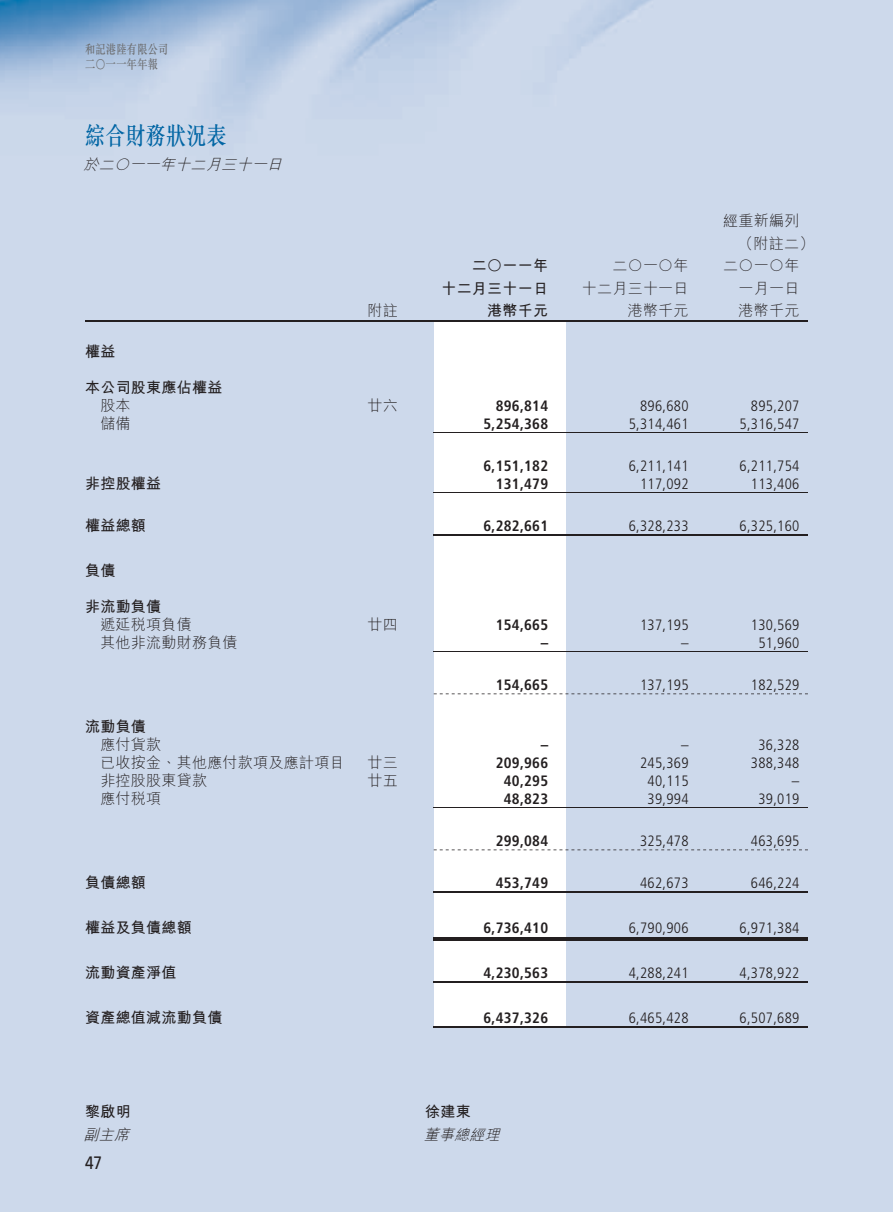
<style>
.page{position:relative;width:893px;height:1212px;background:#cdd9eb}
.page>*{position:absolute;margin:0;border:0;box-sizing:border-box;transform-origin:0 0}
.t1{font:24.75px "M Sung HK Medium B5 pc H";letter-spacing:.025em;color:#0065a4;scale:.8 1}
.t2{font:18px "Frutiger";color:#231f20;scale:.85 1}
.t3{font:300 condensed 15px "Frutiger";letter-spacing:.02em;color:#231f20}
.t4{font:700 condensed 15px "Frutiger";letter-spacing:.02em;color:#231f20}
.t5{font:15px/22.5px "M Hei HK Light B5 pc H";letter-spacing:.02em;color:#231f20}
.t6{font:15px "M Hei HK Bold B5 pc H";letter-spacing:.02em;color:#231f20}
.t7{font:italic 15px "M Hei HK Light B5 pc H";color:#231f20}
.t8{font:12.75px/15px "M Sung HK Medium B5 pc H";letter-spacing:.025em;color:#6d6e70;scale:.8 1}
</style>
<div class="page">
<img style="left:0;top:0;width:650px;height:123px">
<div style="left:434px;top:320px;width:132px;height:708px;background:#fff"></div>
<hr style="left:85px;top:320px;width:723px;height:1px;background:#231f20">
<hr style="left:434px;top:432px;width:374px;height:1px;background:#231f20">
<hr style="left:434px;top:492px;width:374px;height:1px;background:#231f20">
<hr style="left:434px;top:535px;width:374px;height:1px;background:#231f20">
<hr style="left:434px;top:651px;width:374px;height:1px;background:#231f20">
<svg style="left:434px;top:693px;width:374px;height:1px"></svg>
<hr style="left:434px;top:807px;width:374px;height:1px;background:#231f20">
<svg style="left:434px;top:849px;width:374px;height:1px"></svg>
<hr style="left:434px;top:892px;width:374px;height:1px;background:#231f20">
<hr style="left:434px;top:937px;width:374px;height:3px;background:#231f20">
<hr style="left:434px;top:982px;width:374px;height:1px;background:#231f20">
<hr style="left:434px;top:1027px;width:374px;height:1px;background:#231f20">
<p class="t8" style="left:85px;top:43px;width:106px">和記港陸有限公司二○一一年年報</p>
<h1 class="t1" style="left:85px;top:126px;width:179px">綜合財務狀況表</h1>
<p class="t7" style="left:83px;top:158px;width:204px">於二○一一年十二月三十一日</p>
<p class="t5" style="left:738px;top:211px;width:78px;text-indent:-15px">經重新編列（附註二）</p>
<p class="t6" style="left:472px;top:260px;width:78px">二○一一年</p>
<p class="t5" style="left:612px;top:256px;width:78px">二○一○年</p>
<p class="t5" style="left:723px;top:256px;width:78px">二○一○年</p>
<p class="t6" style="left:441px;top:282px;width:108px">十二月三十一日</p>
<p class="t5" style="left:582px;top:279px;width:108px">十二月三十一日</p>
<p class="t5" style="left:739px;top:279px;width:62px">一月一日</p>
<p class="t5" style="left:367px;top:301px;width:32px">附註</p>
<p class="t6" style="left:487px;top:305px;width:62px">港幣千元</p>
<p class="t5" style="left:628px;top:301px;width:62px">港幣千元</p>
<p class="t5" style="left:739px;top:301px;width:62px">港幣千元</p>
<p class="t6" style="left:85px;top:345px;width:32px">權益</p>
<p class="t6" style="left:85px;top:381px;width:139px">本公司股東應佔權益</p>
<p class="t5" style="left:100px;top:396px;width:32px">股本</p>
<p class="t5" style="left:367px;top:396px;width:32px">廿六</p>
<p class="t4" style="left:496px;top:399px;width:54px">896,814</p>
<p class="t3" style="left:640px;top:399px;width:50px">896,680</p>
<p class="t3" style="left:751px;top:399px;width:50px">895,207</p>
<p class="t5" style="left:100px;top:414px;width:32px">儲備</p>
<p class="t4" style="left:483px;top:417px;width:66px">5,254,368</p>
<p class="t3" style="left:629px;top:417px;width:61px">5,314,461</p>
<p class="t3" style="left:739px;top:417px;width:61px">5,316,547</p>
<p class="t4" style="left:483px;top:459px;width:66px">6,151,182</p>
<p class="t3" style="left:629px;top:459px;width:61px">6,211,141</p>
<p class="t3" style="left:739px;top:459px;width:61px">6,211,754</p>
<p class="t6" style="left:85px;top:477px;width:78px">非控股權益</p>
<p class="t4" style="left:496px;top:477px;width:54px">131,479</p>
<p class="t3" style="left:640px;top:477px;width:50px">117,092</p>
<p class="t3" style="left:751px;top:477px;width:50px">113,406</p>
<p class="t6" style="left:85px;top:519px;width:62px">權益總額</p>
<p class="t4" style="left:483px;top:519px;width:66px">6,282,661</p>
<p class="t3" style="left:629px;top:519px;width:61px">6,328,233</p>
<p class="t3" style="left:739px;top:519px;width:61px">6,325,160</p>
<p class="t6" style="left:85px;top:564px;width:32px">負債</p>
<p class="t6" style="left:85px;top:600px;width:78px">非流動負債</p>
<p class="t5" style="left:100px;top:615px;width:93px">遞延稅項負債</p>
<p class="t5" style="left:367px;top:615px;width:32px">廿四</p>
<p class="t4" style="left:496px;top:618px;width:54px">154,665</p>
<p class="t3" style="left:640px;top:618px;width:50px">137,195</p>
<p class="t3" style="left:751px;top:618px;width:50px">130,569</p>
<p class="t5" style="left:100px;top:633px;width:139px">其他非流動財務負債</p>
<p class="t4" style="left:541px;top:636px;width:9px">–</p>
<p class="t3" style="left:681px;top:636px;width:9px">–</p>
<p class="t3" style="left:758px;top:636px;width:43px">51,960</p>
<p class="t4" style="left:496px;top:678px;width:54px">154,665</p>
<p class="t3" style="left:640px;top:678px;width:50px">137,195</p>
<p class="t3" style="left:751px;top:678px;width:50px">182,529</p>
<p class="t6" style="left:85px;top:720px;width:62px">流動負債</p>
<p class="t5" style="left:100px;top:735px;width:62px">應付貨款</p>
<p class="t4" style="left:541px;top:738px;width:9px">–</p>
<p class="t3" style="left:681px;top:738px;width:9px">–</p>
<p class="t3" style="left:758px;top:738px;width:43px">36,328</p>
<p class="t5" style="left:100px;top:753px;width:246px">已收按金、其他應付款項及應計項目</p>
<p class="t5" style="left:367px;top:753px;width:32px">廿三</p>
<p class="t4" style="left:496px;top:756px;width:54px">209,966</p>
<p class="t3" style="left:640px;top:756px;width:50px">245,369</p>
<p class="t3" style="left:751px;top:756px;width:50px">388,348</p>
<p class="t5" style="left:100px;top:771px;width:108px">非控股股東貸款</p>
<p class="t5" style="left:367px;top:771px;width:32px">廿五</p>
<p class="t4" style="left:504px;top:774px;width:46px">40,295</p>
<p class="t3" style="left:647px;top:774px;width:43px">40,115</p>
<p class="t3" style="left:792px;top:774px;width:9px">–</p>
<p class="t5" style="left:100px;top:789px;width:62px">應付稅項</p>
<p class="t4" style="left:504px;top:792px;width:46px">48,823</p>
<p class="t3" style="left:647px;top:792px;width:43px">39,994</p>
<p class="t3" style="left:758px;top:792px;width:43px">39,019</p>
<p class="t4" style="left:496px;top:834px;width:54px">299,084</p>
<p class="t3" style="left:640px;top:834px;width:50px">325,478</p>
<p class="t3" style="left:751px;top:834px;width:50px">463,695</p>
<p class="t6" style="left:85px;top:876px;width:62px">負債總額</p>
<p class="t4" style="left:496px;top:876px;width:54px">453,749</p>
<p class="t3" style="left:640px;top:876px;width:50px">462,673</p>
<p class="t3" style="left:751px;top:876px;width:50px">646,224</p>
<p class="t6" style="left:85px;top:921px;width:108px">權益及負債總額</p>
<p class="t4" style="left:483px;top:921px;width:66px">6,736,410</p>
<p class="t3" style="left:629px;top:921px;width:61px">6,790,906</p>
<p class="t3" style="left:739px;top:921px;width:61px">6,971,384</p>
<p class="t6" style="left:85px;top:966px;width:93px">流動資產淨值</p>
<p class="t4" style="left:483px;top:966px;width:66px">4,230,563</p>
<p class="t3" style="left:629px;top:966px;width:61px">4,288,241</p>
<p class="t3" style="left:739px;top:966px;width:61px">4,378,922</p>
<p class="t6" style="left:85px;top:1011px;width:139px">資產總值減流動負債</p>
<p class="t4" style="left:483px;top:1011px;width:66px">6,437,326</p>
<p class="t3" style="left:629px;top:1011px;width:61px">6,465,428</p>
<p class="t3" style="left:739px;top:1011px;width:61px">6,507,689</p>
<p class="t6" style="left:85px;top:1106px;width:47px">黎啟明</p>
<p class="t6" style="left:425px;top:1106px;width:47px">徐建東</p>
<p class="t7" style="left:83px;top:1128px;width:51px">副主席</p>
<p class="t7" style="left:424px;top:1128px;width:82px">董事總經理</p>
<p class="t2" style="left:85px;top:1156px;width:22px">47</p>
</div>
